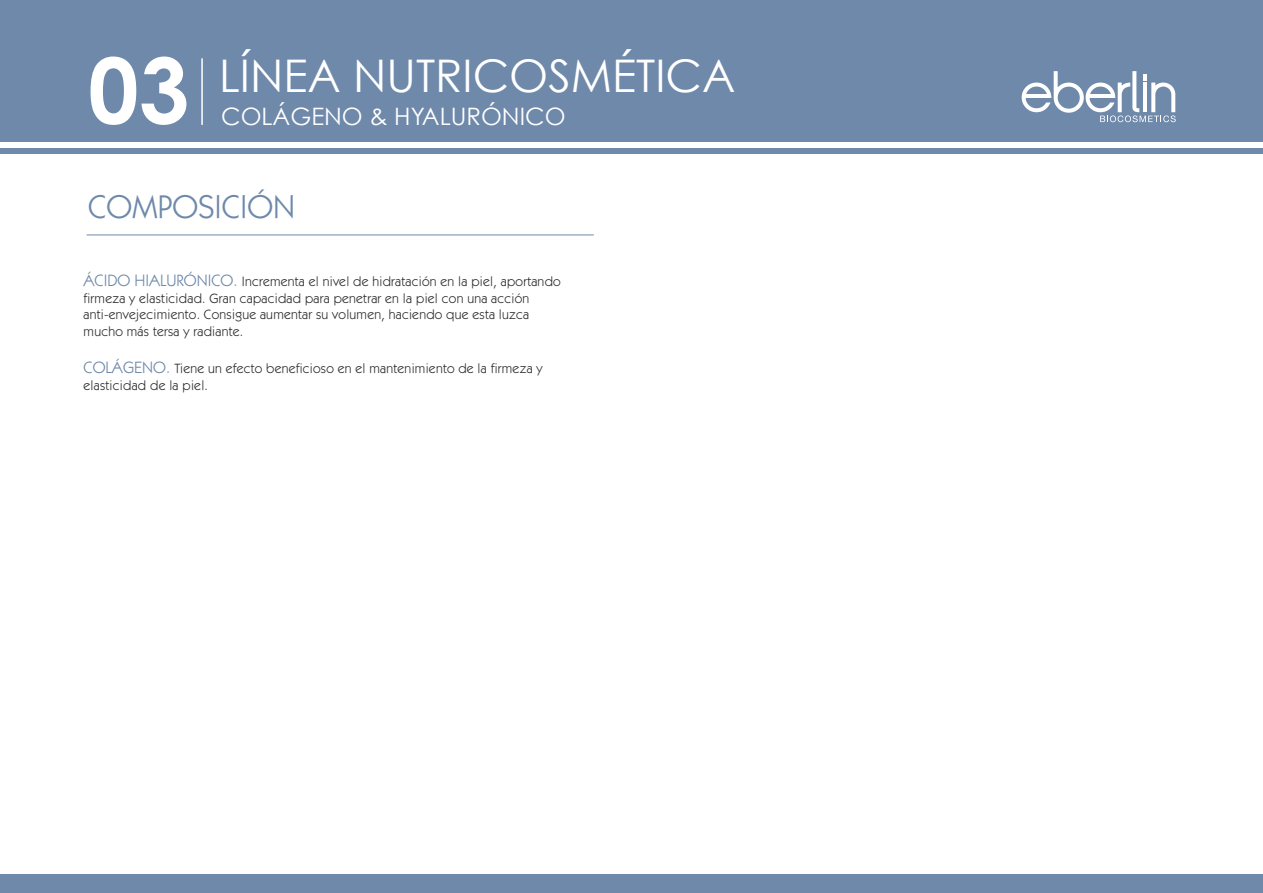
<style>
.page{position:relative;width:1263px;height:893px;background:#fff}
.page>*{position:absolute;margin:0;border:0;box-sizing:border-box;transform-origin:0 0}
.t1{font:700 90.6px "Century Gothic";color:#fff}
.t2{font:45px "Century Gothic";color:#fff}
.t3{font:33px "ITC Kabel Std";color:#6e89aa}
.t4{font:24px "Century Gothic";color:#fff}
.t5{font:13.5px/16.5px "ITC Kabel Std";letter-spacing:.02em;color:#2a2d2b}
.s1{font-size:16.5px;color:#6e89aa}
</style>
<div class="page">
<div style="left:0;top:0;width:1263px;height:142px;background:#6f89aa"></div>
<div style="left:0;top:874px;width:1263px;height:19px;background:#6f89aa"></div>
<div style="left:0;top:148px;width:1263px;height:5px;background:#6f89aa"></div>
<svg style="left:1022px;top:71px;width:154px;height:51px"></svg>
<hr style="left:87px;top:235px;width:507px;height:1px;background:#6f89aa">
<hr style="left:201px;top:58px;width:2px;height:67px;background:#fff">
<h1 class="t1" style="left:88px;top:39px;width:103px">03</h1>
<h2 class="t2" style="left:219px;top:57px;width:518px">LÍNEA NUTRICOSMÉTICA</h2>
<h3 class="t4" style="left:221px;top:107px;width:346px">COLÁGENO &amp; HYALURÓNICO</h3>
<h3 class="t3" style="left:88px;top:190px;width:209px">COMPOSICIÓN</h3>
<p class="t5" style="left:84px;top:274px;width:479px"><span class="s1">ÁCIDO HIALURÓNICO.</span> Incrementa el nivel de hidratación en la piel, aportando firmeza y elasticidad. Gran capacidad para penetrar en la piel con una acción anti-envejecimiento. Consigue aumentar su volumen, haciendo que esta luzca mucho más tersa y radiante.</p>
<p class="t5" style="left:84px;top:361px;width:460px"><span class="s1">COLÁGENO.</span> Tiene un efecto beneficioso en el mantenimiento de la firmeza y elasticidad de la piel.</p>
</div>
